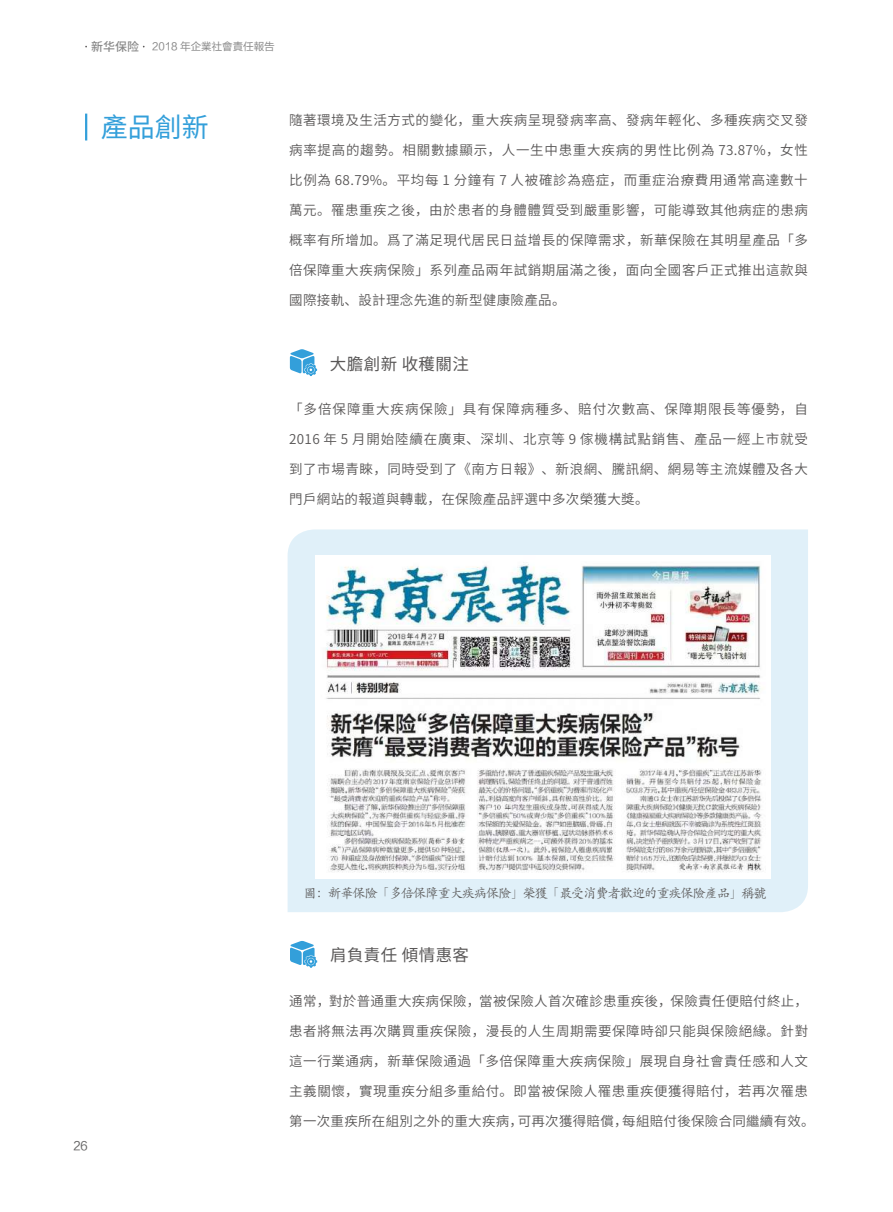
<style>
.page{position:relative;width:893px;height:1212px;background:#fff}
.page>*{position:absolute;margin:0;border:0;box-sizing:border-box;transform-origin:0 0}
.t1{font:27px "Source Han Sans CN";color:#339fda}
.t2{font:16.5px "Source Han Sans CN";letter-spacing:.025em;color:#595757}
.t3{font:13.5px "Source Han Sans CN";letter-spacing:.04em;color:#595757}
.t4{font:13.5px "Source Han Sans CN";letter-spacing:.02em;color:#595757}
.t5{font:13.5px "ST Kaiti";letter-spacing:-.1em;color:#595757}
.t6{font:13.5px "Source Han Sans CN";letter-spacing:.06em;color:#595757}
.t7{font:13.5px "Source Han Sans CN";letter-spacing:.075em;color:#595757}
.t8{font:12px "FZLTHK GBK1 0";color:#656464}
.t9{font:10.5px "FZLTHK GBK1 0";color:#898989}
.s1{font-family:"Source Han Sans CN";font-weight:500;font-size:12px}
</style>
<div class="page">
<div style="left:288px;top:529px;width:520px;height:383px;background:#e0f0f9"></div>
<img style="left:316px;top:556px;width:454px;height:323px">
<svg style="left:290px;top:941px;width:27px;height:27px"></svg>
<svg style="left:290px;top:349px;width:27px;height:27px"></svg>
<hr style="left:85px;top:114px;width:2px;height:26px;background:#339fda">
<p class="t9" style="left:91px;top:41px;width:185px"><span class="s1">新华保险</span> 2018 年企業社會責任報告</p>
<h1 class="t1" style="left:101px;top:112px;width:109px">產品創新</h1>
<p class="t3" style="left:289px;top:113px;width:520px">隨著環境及生活方式的變化，重大疾病呈現發病率高、發病年輕化、多種疾病交叉發</p>
<p class="t3" style="left:289px;top:143px;width:520px">病率提高的趨勢。相關數據顯示，人一生中患重大疾病的男性比例為 73.87%，女性</p>
<p class="t3" style="left:289px;top:173px;width:520px">比例為 68.79%。平均每 1 分鐘有 7 人被確診為癌症，而重症治療費用通常高達數十</p>
<p class="t3" style="left:289px;top:203px;width:520px">萬元。罹患重疾之後，由於患者的身體體質受到嚴重影響，可能導致其他病症的患病</p>
<p class="t3" style="left:289px;top:233px;width:520px">概率有所增加。爲了滿足現代居民日益增長的保障需求，新華保險在其明星產品「多</p>
<p class="t3" style="left:289px;top:263px;width:520px">倍保障重大疾病保險」系列產品兩年試銷期届滿之後，面向全國客戶正式推出這款與</p>
<p class="t3" style="left:289px;top:293px;width:278px">國際接軌、設計理念先進的新型健康險產品。</p>
<p class="t2" style="left:330px;top:354px;width:140px">大膽創新 收穫關注</p>
<p class="t7" style="left:289px;top:401px;width:520px">「多倍保障重大疾病保險」具有保障病種多、賠付次數高、保障期限長等優勢，自</p>
<p class="t6" style="left:289px;top:431px;width:520px">2016 年 5 月開始陸續在廣東、深圳、北京等 9 傢機構試點銷售、產品一經上市就受</p>
<p class="t3" style="left:289px;top:461px;width:520px">到了市場青睞，同時受到了《南方日報》、新浪網、騰訊網、網易等主流媒體及各大</p>
<p class="t3" style="left:289px;top:491px;width:361px">門戶網站的報道與轉載，在保險產品評選中多次榮獲大獎。</p>
<p class="t5" style="left:304px;top:883px;width:465px">圖：新華保險「多倍保障重大疾病保險」榮獲「最受消費者歡迎的重疾保險產品」稱號</p>
<p class="t8" style="left:73px;top:1139px;width:16px">26</p>
<p class="t2" style="left:330px;top:946px;width:140px">肩負責任 傾情惠客</p>
<p class="t4" style="left:289px;top:993px;width:520px">通常，對於普通重大疾病保險，當被保險人首次確診患重疾後，保險責任便賠付終止，</p>
<p class="t3" style="left:289px;top:1023px;width:520px">患者將無法再次購買重疾保險，漫長的人生周期需要保障時卻只能與保險絕緣。針對</p>
<p class="t3" style="left:289px;top:1053px;width:520px">這一行業通病，新華保險通過「多倍保障重大疾病保險」展現自身社會責任感和人文</p>
<p class="t3" style="left:289px;top:1083px;width:520px">主義關懷，實現重疾分組多重給付。即當被保險人罹患重疾便獲得賠付，若再次罹患</p>
<p class="t4" style="left:289px;top:1113px;width:527px">第一次重疾所在組別之外的重大疾病，可再次獲得賠償，每組賠付後保險合同繼續有效。</p>
</div>
